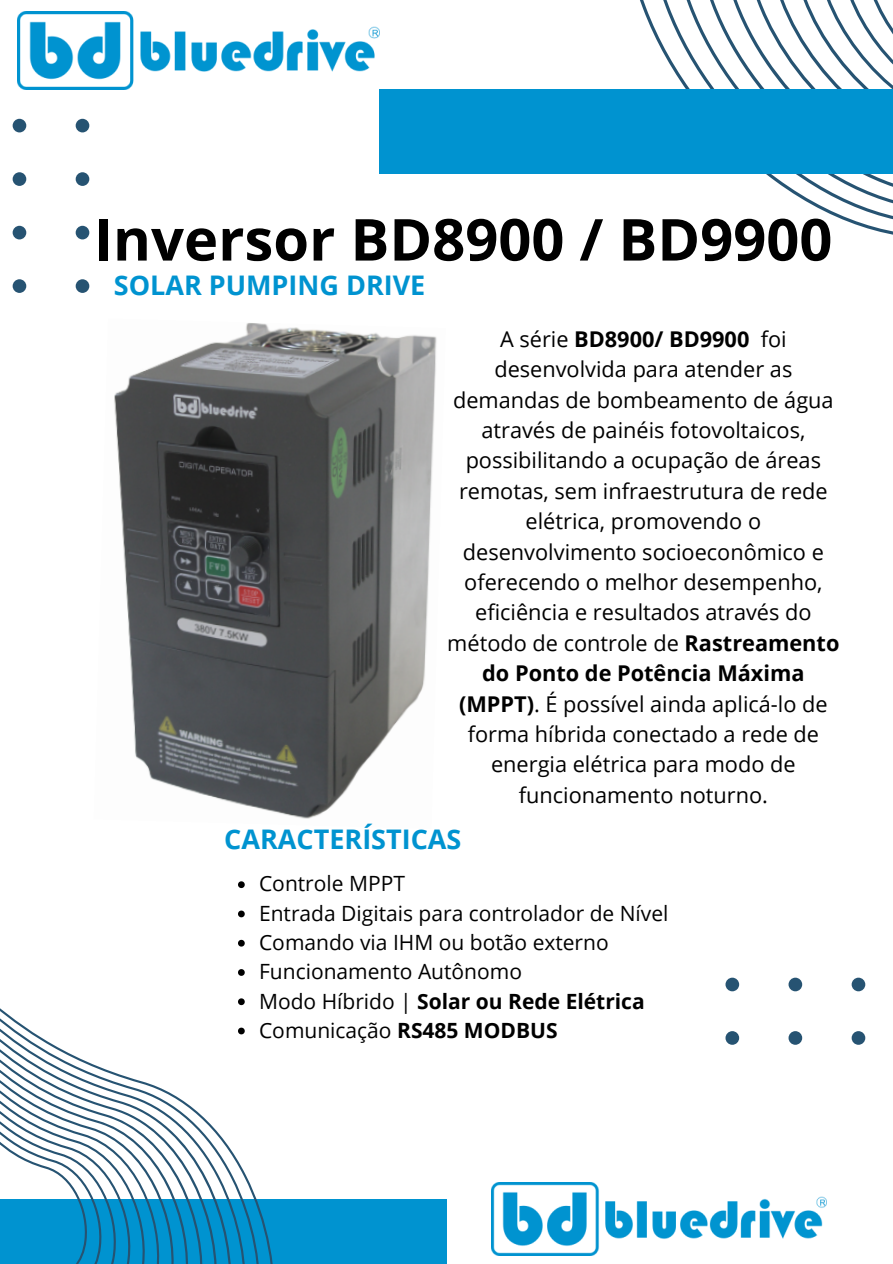
<style>
.page{position:relative;width:893px;height:1264px;background:#fff}
.page>*{position:absolute;margin:0;border:0;box-sizing:border-box;transform-origin:0 0}
.t1{font:700 57.9px "Open Sans";color:#000}
.t2{font:700 27px "Open Sans";color:#0093d0}
.t3{font:21.75px/30.3px "Open Sans";color:#000;text-align:center}
.t4{font:21px "Open Sans";color:#000}
.t5{font:700 21px "Open Sans";color:#000}
.s1{font-weight:700}
.s2{font-weight:400}
</style>
<div class="page">
<svg style="left:640px;top:0;width:252px;height:235px"></svg>
<div style="left:379px;top:89px;width:513px;height:85px;background:#0093d0"></div>
<svg style="left:725px;top:977px;width:141px;height:68px"></svg>
<div style="left:0;top:1199px;width:446px;height:64px;background:#0093d0"></div>
<svg style="left:12px;top:119px;width:77px;height:174px"></svg>
<svg style="left:0;top:975px;width:273px;height:288px"></svg>
<img style="left:18px;top:11px;width:361px;height:79px">
<img style="left:491px;top:1182px;width:335px;height:73px">
<img style="left:114px;top:323px;width:323px;height:496px">
<svg style="left:238px;top:881px;width:7px;height:7px"></svg>
<svg style="left:238px;top:910px;width:7px;height:7px"></svg>
<svg style="left:238px;top:939px;width:7px;height:7px"></svg>
<svg style="left:238px;top:969px;width:7px;height:6px"></svg>
<svg style="left:238px;top:998px;width:7px;height:7px"></svg>
<svg style="left:238px;top:1027px;width:7px;height:7px"></svg>
<h1 class="t1" style="left:94px;top:199px;width:740px">Inversor BD8900 / BD9900</h1>
<h2 class="t2" style="left:114px;top:266px;width:313px">SOLAR PUMPING DRIVE</h2>
<p class="t3" style="left:447px;top:323px;width:393px">A série <span class="s1">BD8900/ BD9900</span> foi desenvolvida para atender as demandas de bombeamento de água através de painéis fotovoltaicos, possibilitando a ocupação de áreas remotas, sem infraestrutura de rede elétrica, promovendo o desenvolvimento socioeconômico e oferecendo o melhor desempenho, eficiência e resultados através do método de controle de <span class="s1">Rastreamento do Ponto de Potência Máxima (MPPT)</span>. É possível ainda aplicá-lo de forma híbrida conectado a rede de energia elétrica para modo de funcionamento noturno.</p>
<p class="t2" style="left:224px;top:820px;width:239px">CARACTERÍSTICAS</p>
<p class="t4" style="left:259px;top:869px;width:147px">Controle MPPT</p>
<h2 class="t4" style="left:259px;top:898px;width:411px">Entrada Digitais para controlador de Nível</h2>
<p class="t4" style="left:259px;top:927px;width:351px">Comando via IHM ou botão externo</p>
<p class="t4" style="left:259px;top:956px;width:264px">Funcionamento Autônomo</p>
<p class="t5" style="left:259px;top:986px;width:387px"><span class="s2">Modo Híbrido |</span> Solar ou Rede Elétrica</p>
<p class="t4" style="left:259px;top:1015px;width:300px">Comunicação <span class="s1">RS485 MODBUS</span></p>
</div>
